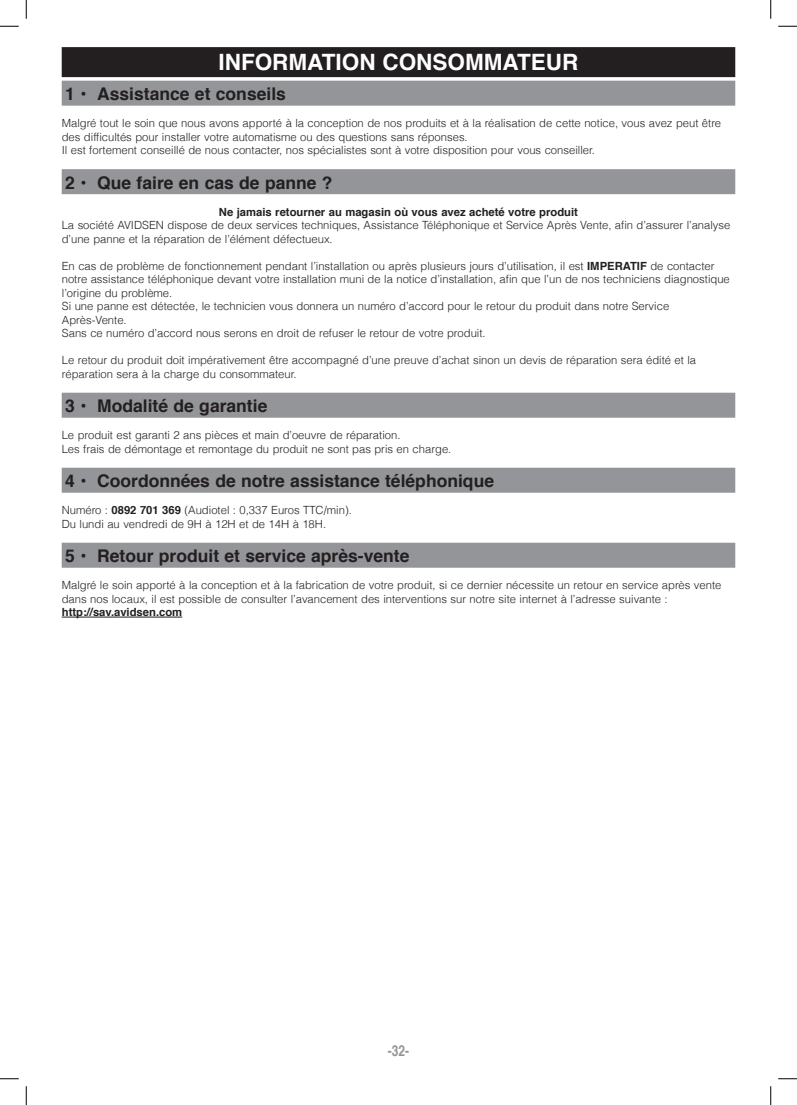
<style>
.page{position:relative;width:797px;height:1105px;background:#fff}
.page>*{position:absolute;margin:0;border:0;box-sizing:border-box;transform-origin:0 0}
.t1{font:700 22.5px "Helvetica";color:#fff}
.t2{font:700 17.5px "Helvetica";color:#231f20}
.t3{font:700 15px "Helvetica";color:#939598;scale:.8 1}
.t4{font:300 11.25px/13.5px "Helvetica";color:#231f20}
.t5{font:700 11.25px "Helvetica";color:#231f20}
.s1{font-weight:700}
</style>
<div class="page">
<div style="left:62px;top:47px;width:673px;height:30px;background:#231f20"></div>
<div style="left:62px;top:81px;width:673px;height:25px;background:#939598"></div>
<div style="left:62px;top:169px;width:673px;height:25px;background:#939598"></div>
<div style="left:62px;top:393px;width:673px;height:25px;background:#939598"></div>
<div style="left:62px;top:468px;width:673px;height:25px;background:#939598"></div>
<div style="left:62px;top:543px;width:673px;height:25px;background:#939598"></div>
<hr style="left:62px;top:617px;width:120px;height:1px;background:#231f20">
<svg style="left:0;top:25px;width:19px;height:2px"></svg>
<svg style="left:778px;top:25px;width:19px;height:2px"></svg>
<svg style="left:0;top:1078px;width:19px;height:1px"></svg>
<svg style="left:778px;top:1078px;width:19px;height:1px"></svg>
<svg style="left:25px;top:0;width:2px;height:19px"></svg>
<svg style="left:25px;top:1086px;width:2px;height:19px"></svg>
<svg style="left:770px;top:0;width:1px;height:19px"></svg>
<svg style="left:770px;top:1086px;width:1px;height:19px"></svg>
<h1 class="t1" style="left:218px;top:44px;width:40px">Informa</h1>
<h1 class="t1" style="left:322px;top:44px;width:129px">tion consomma</h1>
<h1 class="t1" style="left:517px;top:44px;width:55px">teur</h1>
<h2 class="t2" style="left:65px;top:80px;width:222px">1 • Assistance et conseils</h2>
<p class="t4" style="left:62px;top:116px;width:661px">Malgré tout le soin que nous avons apporté à la conception de nos produits et à la réalisation de cette notice, vous avez peut être des difficultés pour installer votre automatisme ou des questions sans réponses.<br>Il est fortement conseillé de nous contacter, nos spécialistes sont à votre disposition pour vous conseiller.</p>
<h2 class="t2" style="left:65px;top:168px;width:269px">2 • Que faire en cas de panne ?</h2>
<p class="t5" style="left:219px;top:203px;width:360px">Ne jamais retourner au magasin où vous avez acheté votre produit</p>
<p class="t4" style="left:62px;top:218px;width:670px">La société AVIDSEN dispose de deux services techniques, Assistance Téléphonique et Service Après Vente, afin d’assurer l’analyse d’une panne et la réparation de l’élément défectueux.</p>
<p class="t4" style="left:62px;top:259px;width:669px">En cas de problème de fonctionnement pendant l’installation ou après plusieurs jours d’utilisation, il est <span class="s1">IMPERATIF</span> de contacter notre assistance téléphonique devant votre installation muni de la notice d’installation, afin que l’un de nos techniciens diagnostique l’origine du problème.<br>Si une panne est détectée, le technicien vous donnera un numéro d’accord pour le retour du produit dans notre Service Après-Vente.<br>Sans ce numéro d’accord nous serons en droit de refuser le retour de votre produit.</p>
<p class="t4" style="left:62px;top:353px;width:635px">Le retour du produit doit impérativement être accompagné d’une preuve d’achat sinon un devis de réparation sera édité et la réparation sera à la charge du consommateur.</p>
<h2 class="t2" style="left:65px;top:392px;width:204px">3 • Modalité de garantie</h2>
<p class="t4" style="left:62px;top:428px;width:391px">Le produit est garanti 2 ans pièces et main d’oeuvre de réparation.<br>Les frais de démontage et remontage du produit ne sont pas pris en charge.</p>
<h2 class="t2" style="left:65px;top:467px;width:430px">4 • Coordonnées de notre assistance téléphonique</h2>
<p class="t4" style="left:62px;top:503px;width:292px">Numéro : <span class="s1">0892 701 369</span> (Audiotel : 0,337 Euros TTC/min).<br>Du lundi au vendredi de 9H à 12H et de 14H à 18H.</p>
<h2 class="t2" style="left:65px;top:542px;width:346px">5 • Retour produit et service après-vente</h2>
<p class="t4" style="left:62px;top:578px;width:661px">Malgré le soin apporté à la conception et à la fabrication de votre produit, si ce dernier nécessite un retour en service après vente dans nos locaux, il est possible de consulter l’avancement des interventions sur notre site internet à l’adresse suivante :</p>
<p class="t5" style="left:62px;top:603px;width:122px">http://sav.avidsen.com</p>
<h3 class="t3" style="left:388px;top:1039px;width:28px">-32-</h3>
</div>
